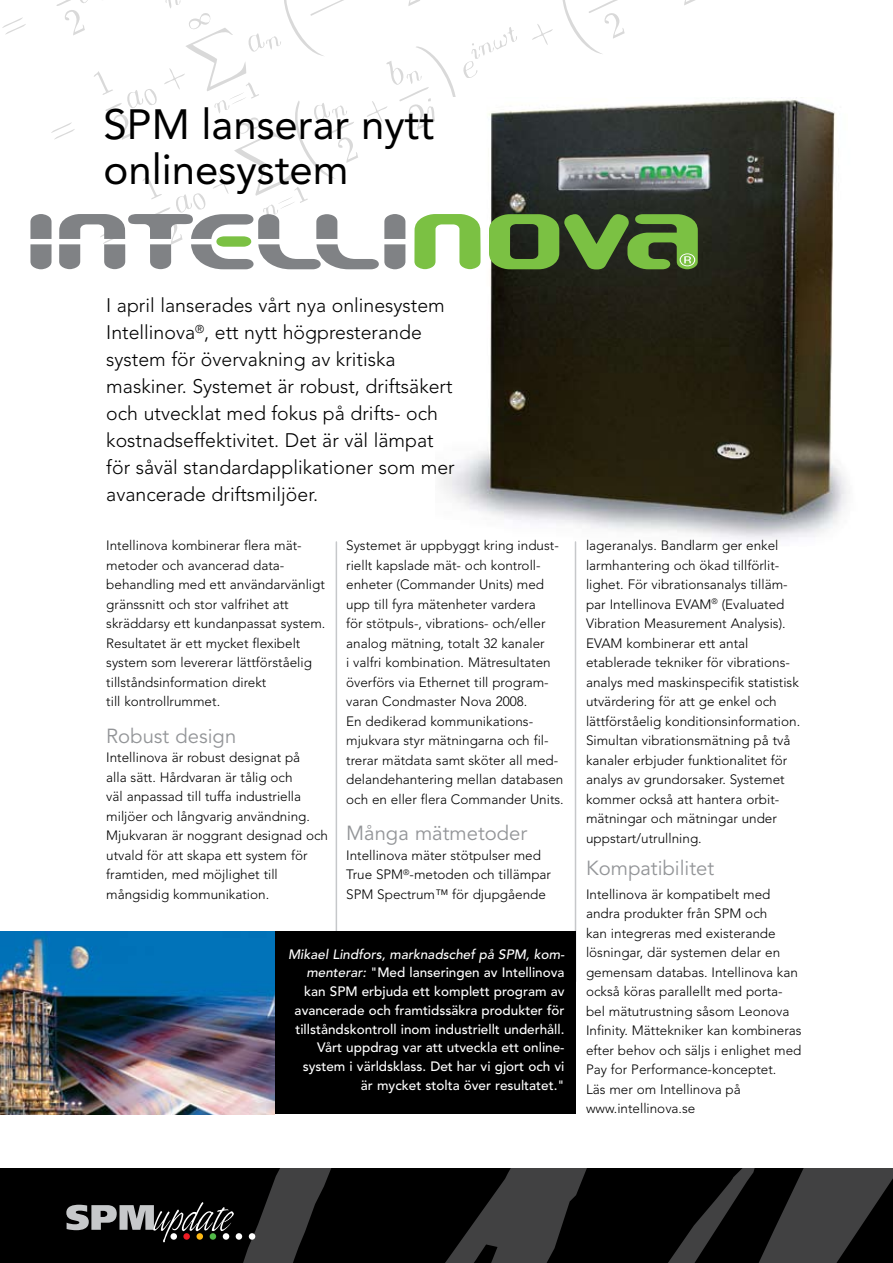
<style>
.page{position:relative;width:893px;height:1263px;background:#fff}
.page>*{position:absolute;margin:0;border:0;box-sizing:border-box;transform-origin:0 0}
.t1{font:42px/45px "Avenir LT Std";color:#000}
.t2{font:20.25px "Avenir LT Std";color:#939598}
.t3{font:300 19.5px/27px "Avenir LT Std";color:#000}
.t4{font:300 13.5px/19.5px "Avenir LT Std";color:#000}
.t5{font:500 13.5px/18.8px "Avenir LT Std";color:#fff;text-align:right}
.s1{font-style:italic}
</style>
<div class="page">
<img style="left:441px;top:100px;width:407px;height:446px">
<div style="left:0;top:1168px;width:893px;height:95px;background:#000"></div>
<svg style="left:235px;top:1168px;width:273px;height:95px"></svg>
<svg style="left:508px;top:1168px;width:385px;height:95px"></svg>
<svg style="left:66px;top:1202px;width:168px;height:40px"></svg>
<div style="left:170px;top:1233px;width:7px;height:7px;background:#fff;border-radius:50%"></div>
<div style="left:236px;top:1233px;width:6px;height:7px;background:#fff;border-radius:50%"></div>
<div style="left:210px;top:1233px;width:6px;height:7px;background:#51b848;border-radius:50%"></div>
<div style="left:196px;top:1233px;width:7px;height:7px;background:#fdb813;border-radius:50%"></div>
<div style="left:183px;top:1233px;width:7px;height:7px;background:#ed1c24;border-radius:50%"></div>
<div style="left:223px;top:1233px;width:6px;height:7px;background:#fff;border-radius:50%"></div>
<div style="left:249px;top:1233px;width:6px;height:7px;background:#fff;border-radius:50%"></div>
<hr style="left:575px;top:542px;width:1px;height:439px;background:#c6c8ca">
<hr style="left:336px;top:542px;width:1px;height:426px;background:#c6c8ca">
<div style="left:275px;top:931px;width:301px;height:183px;background:#000"></div>
<img style="left:0;top:931px;width:275px;height:183px">
<svg style="left:2px;top:0;width:732px;height:269px"></svg>
<h1 class="t1" style="left:103px;top:103px;width:332px">SPM lanserar nytt onlinesystem</h1>
<p class="t3" style="left:106px;top:292px;width:350px">I april lanserades vårt nya onlinesystem Intellinova<sup>®</sup>, ett nytt högpresterande system för övervakning av kritiska maskiner. Systemet är robust, driftsäkert och utvecklat med fokus på drifts- och kostnadseffektivitet. Det är väl lämpat för såväl standardapplikationer som mer avancerade driftsmiljöer.</p>
<p class="t4" style="left:106px;top:536px;width:221px">Intellinova kombinerar flera mät&shy;metoder och avancerad data&shy;behandling med ett användarvänligt gränssnitt och stor valfrihet att skräddarsy ett kundanpassat system.<br>Resultatet är ett mycket flexibelt system som levererar lättförståelig tillståndsinformation direkt<br>till kontrollrummet.</p>
<h2 class="t2" style="left:106px;top:724px;width:131px">Robust design</h2>
<p class="t4" style="left:106px;top:748px;width:223px">Intellinova är robust designat på<br>alla sätt. Hårdvaran är tålig och<br>väl anpassad till tuffa industriella miljöer och långvarig användning.<br>Mjukvaran är noggrant designad och utvald för att skapa ett system för framtiden, med möjlighet till mångsidig kommunikation.</p>
<p class="t4" style="left:346px;top:536px;width:219px">Systemet är uppbyggt kring indust&shy;riellt kapslade mät- och kontroll&shy;enheter (Commander Units) med upp till fyra mätenheter vardera<br>för stötpuls-, vibrations- och/eller analog mätning, totalt 32 kanaler<br>i valfri kombination. Mätresultaten överförs via Ethernet till program&shy;varan Condmaster Nova 2008.<br>En dedikerad kommunikations&shy;mjukvara styr mätningarna och fil&shy;trerar mätdata samt sköter all med&shy;delandehantering mellan databasen och en eller flera Commander Units.</p>
<h2 class="t2" style="left:346px;top:822px;width:182px">Många mätmetoder</h2>
<p class="t4" style="left:346px;top:845px;width:206px">Intellinova mäter stötpulser med<br>True SPM<sup>®</sup>-metoden och tillämpar<br>SPM Spectrum™ för djupgående</p>
<p class="t5" style="left:288px;top:945px;width:278px"><span class="s1">Mikael Lindfors, marknadschef på SPM, kom&shy;menterar:</span> "Med lanseringen av Intellinova kan SPM erbjuda ett komplett program av avancerade och framtidssäkra produkter för tillståndskontroll inom industriellt underhåll.<br>Vårt uppdrag var att utveckla ett online&shy;system i världsklass. Det har vi gjort och vi är mycket stolta över resultatet."</p>
<p class="t4" style="left:586px;top:536px;width:216px">lageranalys. Bandlarm ger enkel larmhantering och ökad tillförlit&shy;lighet. För vibrationsanalys tilläm&shy;par Intellinova EVAM<sup>®</sup> (Evaluated Vibration Measurement Analysis).<br>EVAM kombinerar ett antal etablerade tekniker för vibrations&shy;analys med maskinspecifik statistisk utvärdering för att ge enkel och lättförståelig konditionsinformation.<br>Simultan vibrationsmätning på två kanaler erbjuder funktionalitet för analys av grundorsaker. Systemet kommer också att hantera orbit&shy;mätningar och mätningar under uppstart/utrullning.</p>
<h2 class="t2" style="left:586px;top:856px;width:130px">Kompatibilitet</h2>
<p class="t4" style="left:586px;top:884px;width:217px">Intellinova är kompatibelt med andra produkter från SPM och<br>kan integreras med existerande lösningar, där systemen delar en gemensam databas. Intellinova kan också köras parallellt med porta&shy;bel mätutrustning såsom Leonova<br>Infinity. Mättekniker kan kombineras efter behov och säljs i enlighet med<br>Pay for Performance-konceptet.<br>Läs mer om Intellinova på www.intellinova.se</p>
</div>
